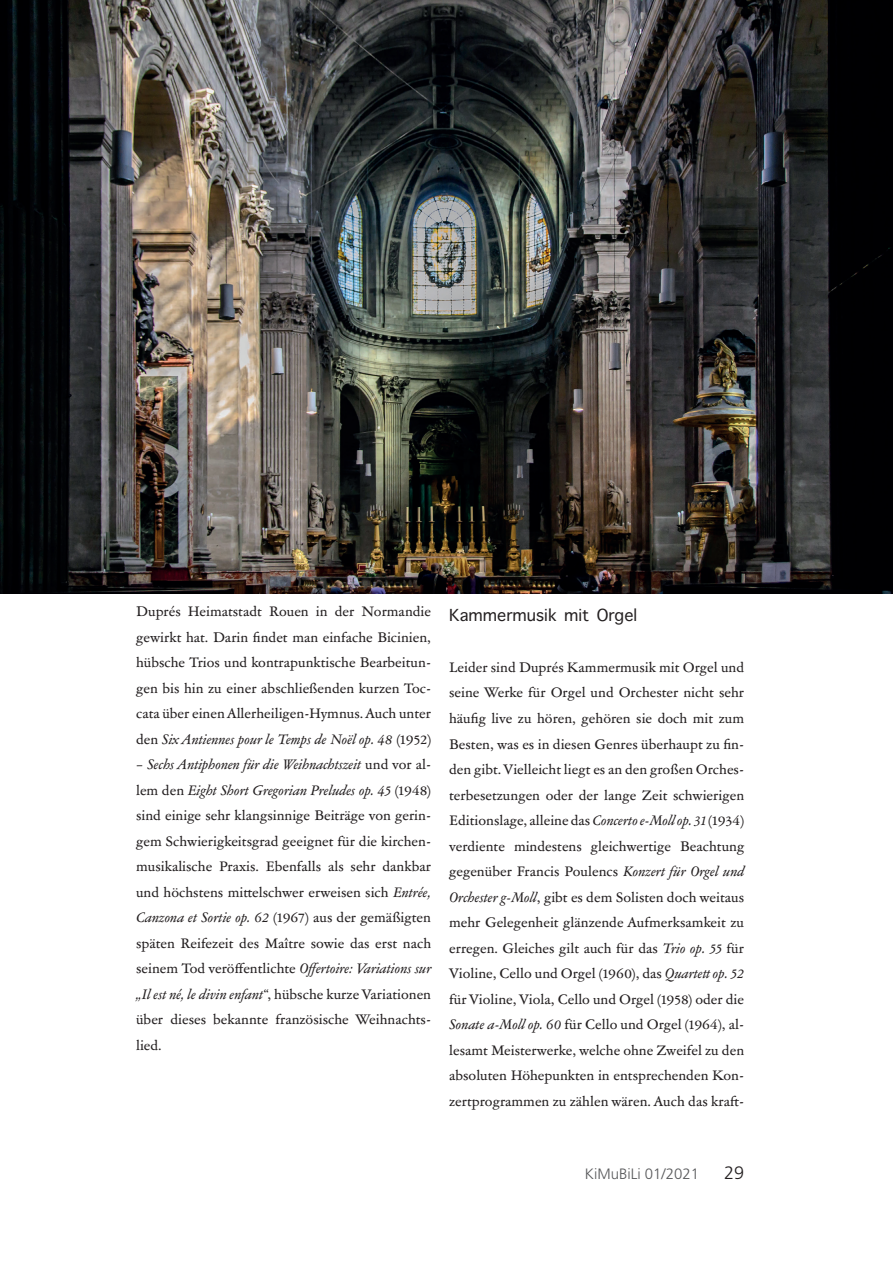
<style>
.page{position:relative;width:893px;height:1263px;background:#fff}
.page>*{position:absolute;margin:0;border:0;box-sizing:border-box;transform-origin:0 0}
.t1{font:300 18px "Frutiger LT Std";color:#231f20}
.t2{font:300 15px "Frutiger LT Std";color:#57585a}
.t3{font:13.5px/25.5px "Garamond ATF Text";color:#231f20;text-align:justify}
.s1{font-style:italic}
</style>
<div class="page">
<img style="left:0;top:0;width:893px;height:593px">
<p class="t3" style="left:136px;top:598px;width:297px">Duprés Heimatstadt Rouen in der Normandie gewirkt hat. Darin findet man einfache Bicinien, hübsche Trios und kontrapunktische Bearbeitun&shy;gen bis hin zu einer abschließenden kurzen Toc&shy;cata über einen Allerheiligen-Hymnus. Auch unter den <span class="s1">Six Antiennes pour le Temps de Noël op. 48</span> (1952)</p>
<p class="t3" style="left:136px;top:751px;width:297px">– <span class="s1">Sechs Antiphonen für die Weihnachtszeit</span> und vor al&shy;lem den <span class="s1">Eight Short Gregorian Preludes op. 45</span> (1948) sind einige sehr klangsinnige Beiträge von gerin&shy;gem Schwierigkeitsgrad geeignet für die kirchen&shy;musikalische Praxis. Ebenfalls als sehr dankbar und höchstens mittelschwer erweisen sich <span class="s1">Entrée, Canzona et Sortie op. 62</span> (1967) aus der gemäßigten späten Reifezeit des Maître sowie das erst nach seinem Tod veröffentlichte <span class="s1">Offertoire: Variations sur „Il est né, le divin enfant</span>“, hübsche kurze Variationen über dieses bekannte französische Weihnachts&shy;lied.</p>
<p class="t3" style="left:449px;top:654px;width:297px">Leider sind Duprés Kammermusik mit Orgel und seine Werke für Orgel und Orchester nicht sehr häufig live zu hören, gehören sie doch mit zum Besten, was es in diesen Genres überhaupt zu fin&shy;den gibt. Vielleicht liegt es an den großen Orches&shy;terbesetzungen oder der lange Zeit schwierigen Editionslage, alleine das <span class="s1">Concerto e-Moll op. 31</span> (1934) verdiente mindestens gleichwertige Beachtung gegenüber Francis Poulencs <span class="s1">Konzert für Orgel und Orchester g-Moll</span>, gibt es dem Solisten doch weitaus mehr Gelegenheit glänzende Aufmerksamkeit zu erregen. Gleiches gilt auch für das <span class="s1">Trio op. 55</span> für Violine, Cello und Orgel (1960), das <span class="s1">Quartett op. 52 </span>für Violine, Viola, Cello und Orgel (1958) oder die <span class="s1">Sonate a-Moll op. 60</span> für Cello und Orgel (1964), al&shy;lesamt Meisterwerke, welche ohne Zweifel zu den absoluten Höhepunkten in entsprechenden Kon&shy;zertprogrammen zu zählen wären. Auch das kraft-</p>
<p class="t2" style="left:585px;top:1165px;width:116px">KiMuBiLi 01/2021</p>
<h1 class="t1" style="left:724px;top:1163px;width:22px">29</h1>
</div>
